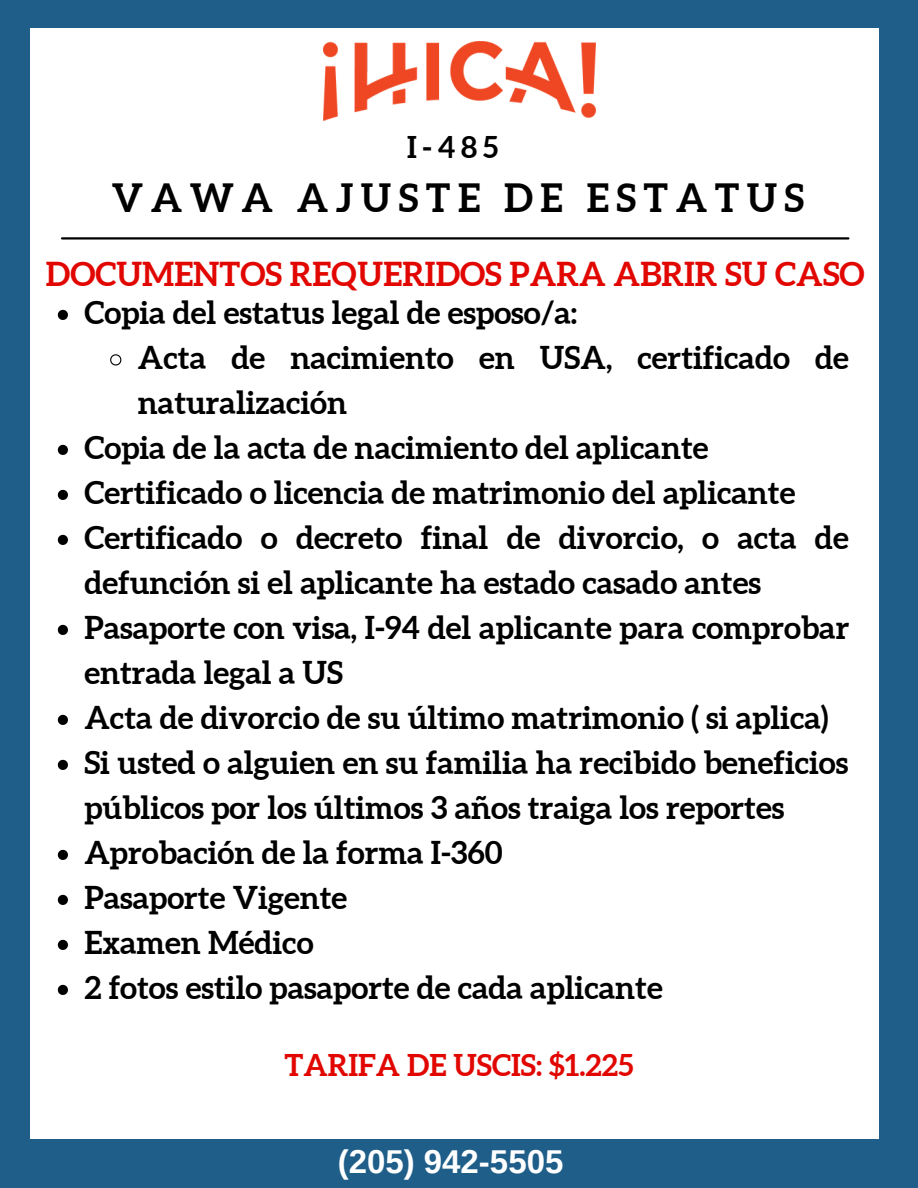
<style>
.page{position:relative;width:918px;height:1188px;background:#1e5e89}
.page>*{position:absolute;margin:0;border:0;box-sizing:border-box;transform-origin:0 0}
.t1{font:700 39px "Aleo";letter-spacing:.19em;color:#000}
.t2{font:700 33px "Aleo";color:#e10600}
.t3{font:700 33px "Arimo";color:#fff}
.t4{font:700 31.5px "Aleo";color:#000}
.t5{font:700 30px "Aleo";color:#e10600}
.t6{font:700 30px "Aleo";color:#000}
</style>
<div class="page">
<div style="left:31px;top:28px;width:848px;height:1111px;background:#fff"></div>
<img style="left:323px;top:42px;width:272px;height:78px">
<hr style="left:62px;top:237px;width:786px;height:3px;background:#000">
<svg style="left:58px;top:310px;width:10px;height:10px"></svg>
<svg style="left:110px;top:354px;width:12px;height:12px"></svg>
<svg style="left:58px;top:445px;width:10px;height:10px"></svg>
<svg style="left:58px;top:490px;width:10px;height:10px"></svg>
<svg style="left:58px;top:535px;width:10px;height:10px"></svg>
<svg style="left:58px;top:625px;width:10px;height:10px"></svg>
<svg style="left:58px;top:715px;width:10px;height:10px"></svg>
<svg style="left:58px;top:760px;width:10px;height:10px"></svg>
<svg style="left:58px;top:850px;width:10px;height:10px"></svg>
<svg style="left:58px;top:895px;width:10px;height:10px"></svg>
<svg style="left:58px;top:940px;width:10px;height:10px"></svg>
<svg style="left:58px;top:985px;width:10px;height:10px"></svg>
<p class="t6" style="left:407px;top:130px;width:93px">I-485</p>
<p class="t1" style="left:112px;top:176px;width:694px">VAWA AJUSTE DE ESTATUS</p>
<p class="t2" style="left:46px;top:255px;width:820px">DOCUMENTOS REQUERIDOS PARA ABRIR SU CASO</p>
<p class="t4" style="left:84px;top:295px;width:494px">Copia del estatus legal de esposo/a:</p>
<p class="t4" style="left:138px;top:340px;width:713px">Acta de nacimiento en USA, certificado de</p>
<p class="t4" style="left:138px;top:385px;width:211px">naturalización</p>
<p class="t4" style="left:84px;top:430px;width:626px">Copia de la acta de nacimiento del aplicante</p>
<p class="t4" style="left:84px;top:475px;width:713px">Certificado o licencia de matrimonio del aplicante</p>
<p class="t4" style="left:84px;top:520px;width:766px">Certificado o decreto final de divorcio, o acta de</p>
<p class="t4" style="left:84px;top:565px;width:678px">defunción si el aplicante ha estado casado antes</p>
<p class="t4" style="left:84px;top:610px;width:766px">Pasaporte con visa, I-94 del aplicante para comprobar</p>
<p class="t4" style="left:84px;top:655px;width:260px">entrada legal a US</p>
<p class="t4" style="left:84px;top:700px;width:746px">Acta de divorcio de su último matrimonio ( si aplica)</p>
<p class="t4" style="left:84px;top:745px;width:766px">Si usted o alguien en su familia ha recibido beneficios</p>
<p class="t4" style="left:84px;top:790px;width:702px">públicos por los últimos 3 años traiga los reportes</p>
<p class="t4" style="left:84px;top:835px;width:420px">Aprobación de la forma I-360</p>
<p class="t4" style="left:84px;top:880px;width:264px">Pasaporte Vigente</p>
<p class="t4" style="left:84px;top:925px;width:231px">Examen Médico</p>
<p class="t4" style="left:84px;top:970px;width:580px">2 fotos estilo pasaporte de cada aplicante</p>
<p class="t5" style="left:285px;top:1048px;width:350px">TARIFA DE USCIS: $1.225</p>
<p class="t3" style="left:338px;top:1143px;width:227px">(205) 942-5505</p>
</div>
